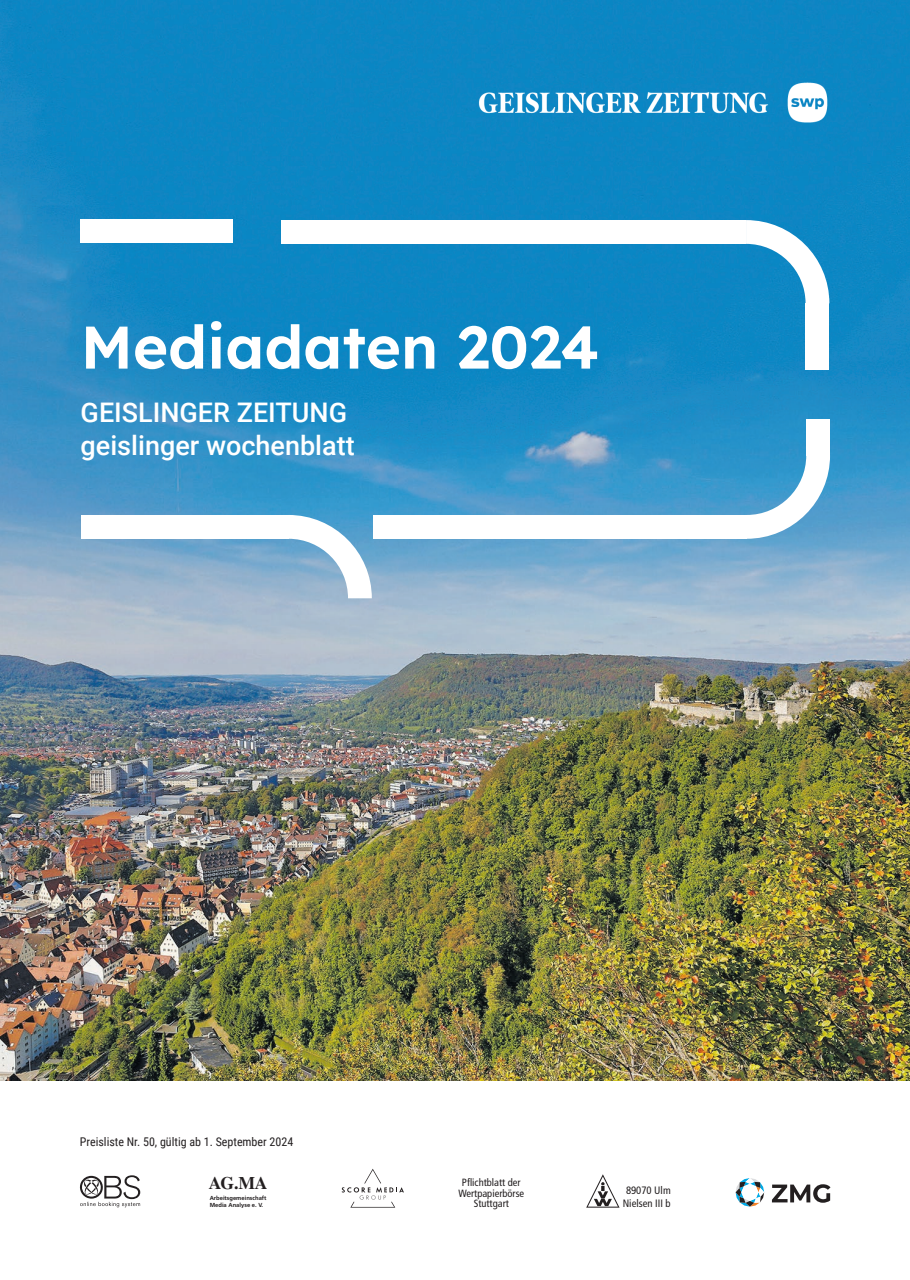
<style>
.page{position:relative;width:910px;height:1280px;background:#fff}
.page>*{position:absolute;margin:0;border:0;box-sizing:border-box;transform-origin:0 0}
.t1{font:600 60px "Lexend";color:#fff}
.t2{font:500 27px/32.4px "Roboto";color:#fff}
.t3{font:700 17.7px "Times";color:#231f20}
.t4{font:12px "Roboto Condensed";color:#231f20}
.t5{font:condensed 10.65px/12.9px "Frutiger";color:#231f20;text-align:center}
.t6{font:condensed 10.5px/10.5px "Frutiger";color:#231f20;text-align:center}
.t7{font:700 5.85px/7.1px "Frutiger";color:#231f20}
</style>
<div class="page">
<img style="left:0;top:0;width:910px;height:1080px">
<svg style="left:80px;top:1175px;width:60px;height:32px"></svg>
<svg style="left:772px;top:1184px;width:58px;height:19px"></svg>
<svg style="left:736px;top:1178px;width:28px;height:28px"></svg>
<svg style="left:586px;top:1174px;width:34px;height:34px"></svg>
<svg style="left:342px;top:1169px;width:62px;height:38px"></svg>
<div style="left:81px;top:515px;width:207px;height:24px;background:#fff"></div>
<div style="left:80px;top:219px;width:153px;height:24px;background:#fff"></div>
<svg style="left:288px;top:515px;width:84px;height:83px"></svg>
<svg style="left:747px;top:455px;width:83px;height:84px"></svg>
<svg style="left:746px;top:220px;width:83px;height:83px"></svg>
<div style="left:373px;top:515px;width:374px;height:24px;background:#fff"></div>
<div style="left:282px;top:220px;width:464px;height:24px;background:#fff"></div>
<div style="left:806px;top:419px;width:24px;height:36px;background:#fff"></div>
<div style="left:805px;top:303px;width:24px;height:67px;background:#fff"></div>
<img style="left:479px;top:80px;width:351px;height:49px">
<h1 class="t1" style="left:81px;top:304px;width:520px">Mediadaten 2024</h1>
<h2 class="t2" style="left:81px;top:395px;width:276px">GEISLINGER ZEITUNG geislinger wochenblatt</h2>
<p class="t4" style="left:80px;top:1133px;width:215px">Preisliste Nr. 50, gültig ab 1. September 2024</p>
<h3 class="t3" style="left:209px;top:1172px;width:60px">AG.MA</h3>
<p class="t7" style="left:210px;top:1195px;width:58px">Arbeitsgemeinschaft<br>Media Analyse e. V.</p>
<p class="t5" style="left:623px;top:1184px;width:49px">89070 Ulm<br>Nielsen III b</p>
<p class="t6" style="left:458px;top:1177px;width:67px">Pflichtblatt der<br>Wertpapierbörse<br>Stuttgart</p>
</div>
